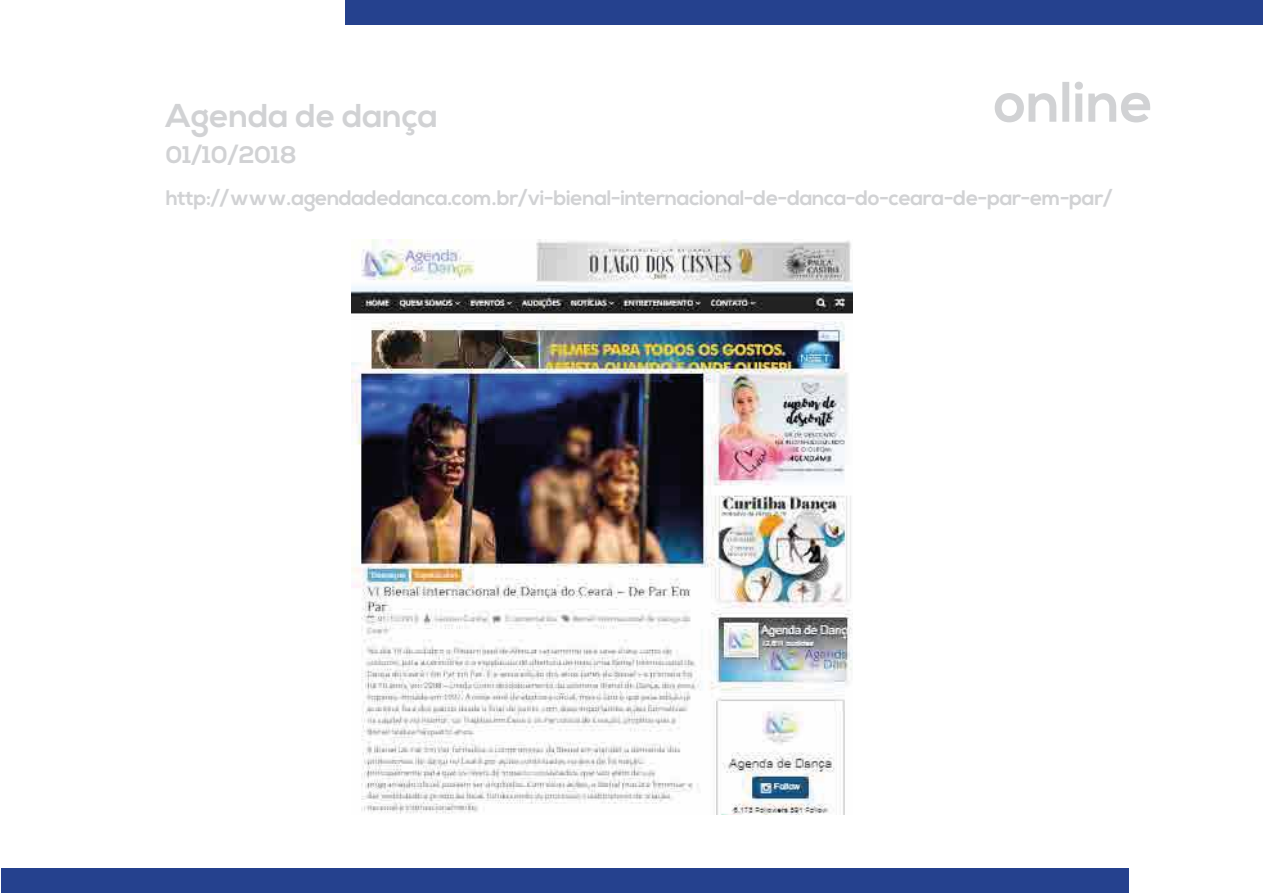
<style>
.page{position:relative;width:1263px;height:893px;background:#fff}
.page>*{position:absolute;margin:0;border:0;box-sizing:border-box;transform-origin:0 0}
.t1{font:700 33px "Nexa";color:#d1d2d4}
.t2{font:700 24px "Nexa";color:#d1d2d4}
.t3{font:700 21px "Nexa";letter-spacing:-.02em;color:#d1d2d4}
</style>
<div class="page">
<div style="left:1px;top:868px;width:1127px;height:24px;background:#25418e"></div>
<div style="left:345px;top:1px;width:917px;height:24px;background:#25418e"></div>
<svg style="left:995px;top:81px;width:155px;height:41px"></svg>
<img style="left:351px;top:240px;width:501px;height:574px">
<h1 class="t1" style="left:166px;top:96px;width:274px">Agenda de dança</h1>
<p class="t2" style="left:166px;top:141px;width:133px">01/10/2018</p>
<p class="t3" style="left:166px;top:185px;width:948px">http://www.agendadedanca.com.br/vi-bienal-internacional-de-danca-do-ceara-de-par-em-par/</p>
</div>
